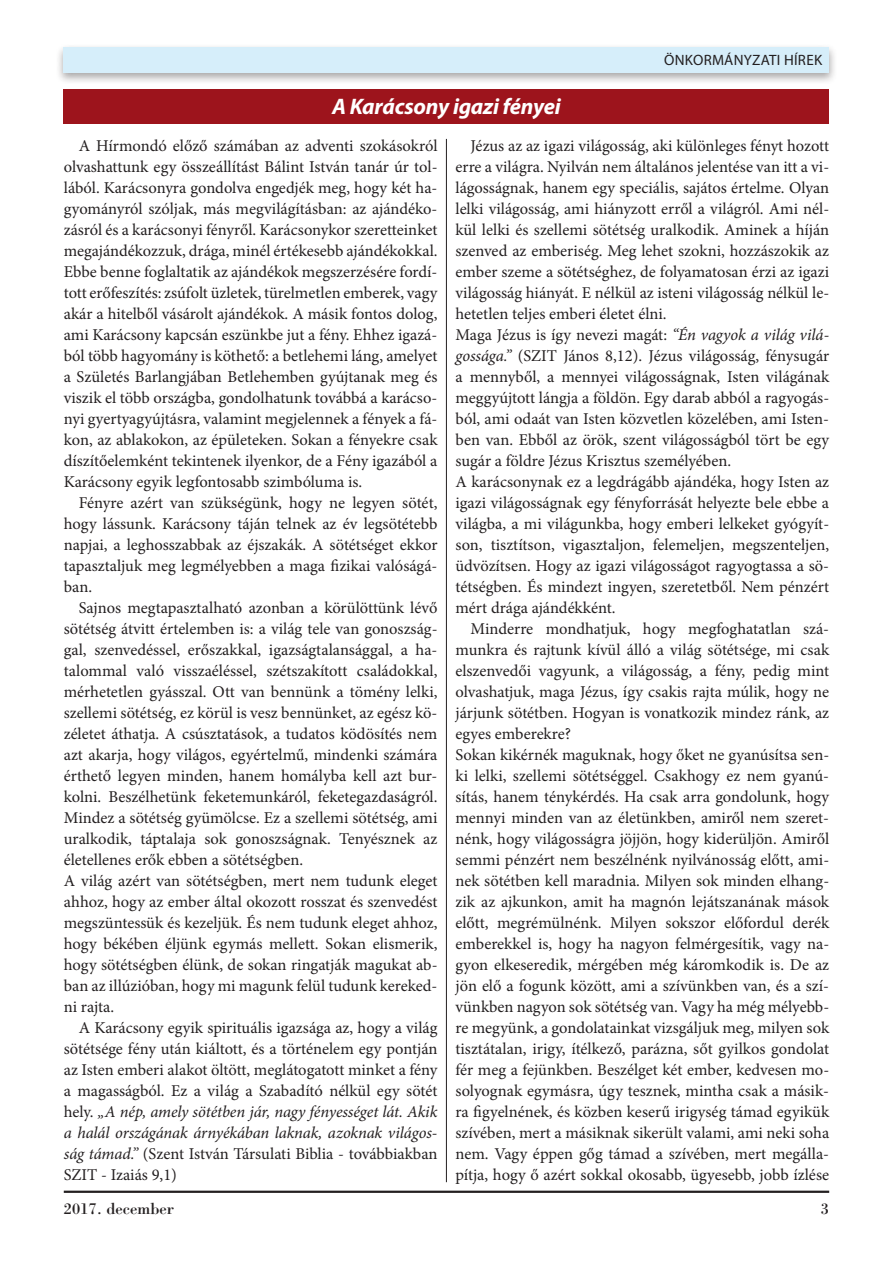
<style>
.page{position:relative;width:893px;height:1263px;background:#fff}
.page>*{position:absolute;margin:0;border:0;box-sizing:border-box;transform-origin:0 0}
.t1{font:italic 700 22.5px "Myriad Pro";letter-spacing:-.01em;color:#fff}
.t2{font:16.5px/21px "Minion Pro";color:#231f20;text-align:justify}
.t3{font:16.5px "H Bodoni";color:#231f20}
.t4{font:15px "Myriad Pro";letter-spacing:.02em;color:#231f20}
.s1{font-style:italic}
</style>
<div class="page">
<div style="left:56px;top:43px;width:781px;height:42px;background:#231f20;opacity:.4"></div>
<div style="left:64px;top:47px;width:765px;height:25px;background:#d6eefa"></div>
<hr style="left:64px;top:1190px;width:765px;height:3px;background:#231f20">
<div style="left:64px;top:89px;width:765px;height:35px;background:#9d141c"></div>
<hr style="left:446px;top:139px;width:1px;height:1043px;background:#231f20">
<p class="t4" style="left:664px;top:51px;width:160px">ÖNKORMÁNYZATI HÍREK</p>
<h1 class="t1" style="left:332px;top:92px;width:230px">A Karácsony igazi fényei</h1>
<p class="t2" style="left:64px;top:135px;width:375px;text-indent:15px">A Hírmondó előző számában az adventi szokásokról olvashattunk egy összeállítást Bálint István tanár úr tol&shy;lából. Karácsonyra gondolva engedjék meg, hogy két ha&shy;gyományról szóljak, más megvilágításban: az ajándéko&shy;zásról és a karácsonyi fényről. Karácsonykor szeretteinket megajándékozzuk, drága, minél értékesebb ajándékokkal.<br>Ebbe benne foglaltatik az ajándékok megszerzésére fordí&shy;tott erőfeszítés: zsúfolt üzletek, türelmetlen emberek, vagy akár a hitelből vásárolt ajándékok. A másik fontos dolog, ami Karácsony kapcsán eszünkbe jut a fény. Ehhez igazá&shy;ból több hagyomány is köthető: a betlehemi láng, amelyet a Születés Barlangjában Betlehemben gyújtanak meg és viszik el több országba, gondolhatunk továbbá a karácso&shy;nyi gyertyagyújtásra, valamint megjelennek a fények a fá&shy;kon, az ablakokon, az épületeken. Sokan a fényekre csak díszítőelemként tekintenek ilyenkor, de a Fény igazából a Karácsony egyik legfontosabb szimbóluma is.</p>
<p class="t2" style="left:64px;top:492px;width:375px;text-indent:15px">Fényre azért van szükségünk, hogy ne legyen sötét, hogy lássunk. Karácsony táján telnek az év legsötétebb napjai, a leghosszabbak az éjszakák. A sötétséget ekkor tapasztaljuk meg legmélyebben a maga fizikai valóságá&shy;ban.</p>
<p class="t2" style="left:64px;top:597px;width:375px;text-align:left;text-indent:15px">Sajnos megtapasztalható azonban a körülöttünk lévő sötétség átvitt értelemben is: a világ tele van gonoszság&shy;gal, szenvedéssel, erőszakkal, igazságtalansággal, a ha&shy;talommal való visszaéléssel, szétszakított családokkal, mérhetetlen gyásszal. Ott van bennünk a tömény lelki, szellemi sötétség, ez körül is vesz bennünket, az egész kö&shy;zéletet áthatja. A csúsztatások, a tudatos ködösítés nem azt akarja, hogy világos, egyértelmű, mindenki számára érthető legyen minden, hanem homályba kell azt bur&shy;kolni. Beszélhetünk feketemunkáról, feketegazdaságról.<br>Mindez a sötétség gyümölcse. Ez a szellemi sötétség, ami uralkodik, táptalaja sok gonoszságnak. Tenyésznek az életellenes erők ebben a sötétségben.<br>A világ azért van sötétségben, mert nem tudunk eleget ahhoz, hogy az ember által okozott rosszat és szenvedést megszüntessük és kezeljük. És nem tudunk eleget ahhoz, hogy békében éljünk egymás mellett. Sokan elismerik, hogy sötétségben élünk, de sokan ringatják magukat ab&shy;ban az illúzióban, hogy mi magunk felül tudunk kereked&shy;ni rajta.</p>
<p class="t2" style="left:64px;top:1017px;width:375px;text-indent:15px">A Karácsony egyik spirituális igazsága az, hogy a világ sötétsége fény után kiáltott, és a történelem egy pontján az Isten emberi alakot öltött, meglátogatott minket a fény a magasságból. Ez a világ a Szabadító nélkül egy sötét hely. <span class="s1">„A nép, amely sötétben jár, nagy fényességet lát. Akik a halál országának árnyékában laknak, azoknak világos&shy;ság támad.”</span> (Szent István Társulati Biblia - továbbiakban SZIT - Izaiás 9,1)</p>
<p class="t2" style="left:455px;top:135px;width:375px;text-align:left;text-indent:15px">Jézus az az igazi világosság, aki különleges fényt hozott erre a világra. Nyilván nem általános jelentése van itt a vi&shy;lágosságnak, hanem egy speciális, sajátos értelme. Olyan lelki világosság, ami hiányzott erről a világról. Ami nél&shy;kül lelki és szellemi sötétség uralkodik. Aminek a híján szenved az emberiség. Meg lehet szokni, hozzászokik az ember szeme a sötétséghez, de folyamatosan érzi az igazi világosság hiányát. E nélkül az isteni világosság nélkül le&shy;hetetlen teljes emberi életet élni.<br>Maga Jézus is így nevezi magát: <span class="s1">“Én vagyok a világ vilá&shy;gossága.”</span> (SZIT János 8,12). Jézus világosság, fénysugár a mennyből, a mennyei világosságnak, Isten világának meggyújtott lángja a földön. Egy darab abból a ragyogás&shy;ból, ami odaát van Isten közvetlen közelében, ami Isten&shy;ben van. Ebből az örök, szent világosságból tört be egy sugár a földre Jézus Krisztus személyében.<br>A karácsonynak ez a legdrágább ajándéka, hogy Isten az igazi világosságnak egy fényforrását helyezte bele ebbe a világba, a mi világunkba, hogy emberi lelkeket gyógyít&shy;son, tisztítson, vigasztaljon, felemeljen, megszenteljen, üdvözítsen. Hogy az igazi világosságot ragyogtassa a sö&shy;tétségben. És mindezt ingyen, szeretetből. Nem pénzért mért drága ajándékként.</p>
<p class="t2" style="left:455px;top:619px;width:375px;text-align:left;text-indent:15px">Minderre mondhatjuk, hogy megfoghatatlan szá&shy;munkra és rajtunk kívül álló a világ sötétsége, mi csak elszenvedői vagyunk, a világosság, a fény, pedig mint olvashatjuk, maga Jézus, így csakis rajta múlik, hogy ne járjunk sötétben. Hogyan is vonatkozik mindez ránk, az egyes emberekre?<br>Sokan kikérnék maguknak, hogy őket ne gyanúsítsa sen&shy;ki lelki, szellemi sötétséggel. Csakhogy ez nem gyanú&shy;sítás, hanem ténykérdés. Ha csak arra gondolunk, hogy mennyi minden van az életünkben, amiről nem szeret&shy;nénk, hogy világosságra jöjjön, hogy kiderüljön. Amiről semmi pénzért nem beszélnénk nyilvánosság előtt, ami&shy;nek sötétben kell maradnia. Milyen sok minden elhang&shy;zik az ajkunkon, amit ha magnón lejátszanának mások előtt, megrémülnénk. Milyen sokszor előfordul derék emberekkel is, hogy ha nagyon felmérgesítik, vagy na&shy;gyon elkeseredik, mérgében még káromkodik is. De az jön elő a fogunk között, ami a szívünkben van, és a szí&shy;vünkben nagyon sok sötétség van. Vagy ha még mélyebb&shy;re megyünk, a gondolatainkat vizsgáljuk meg, milyen sok tisztátalan, irigy, ítélkező, parázna, sőt gyilkos gondolat fér meg a fejünkben. Beszélget két ember, kedvesen mo&shy;solyognak egymásra, úgy tesznek, mintha csak a másik&shy;ra figyelnének, és közben keserű irigység támad egyikük szívében, mert a másiknak sikerült valami, ami neki soha nem. Vagy éppen gőg támad a szívében, mert megálla&shy;pítja, hogy ő azért sokkal okosabb, ügyesebb, jobb ízlése</p>
<p class="t3" style="left:64px;top:1198px;width:112px">2017. december</p>
<p class="t3" style="left:821px;top:1198px;width:10px">3</p>
</div>
